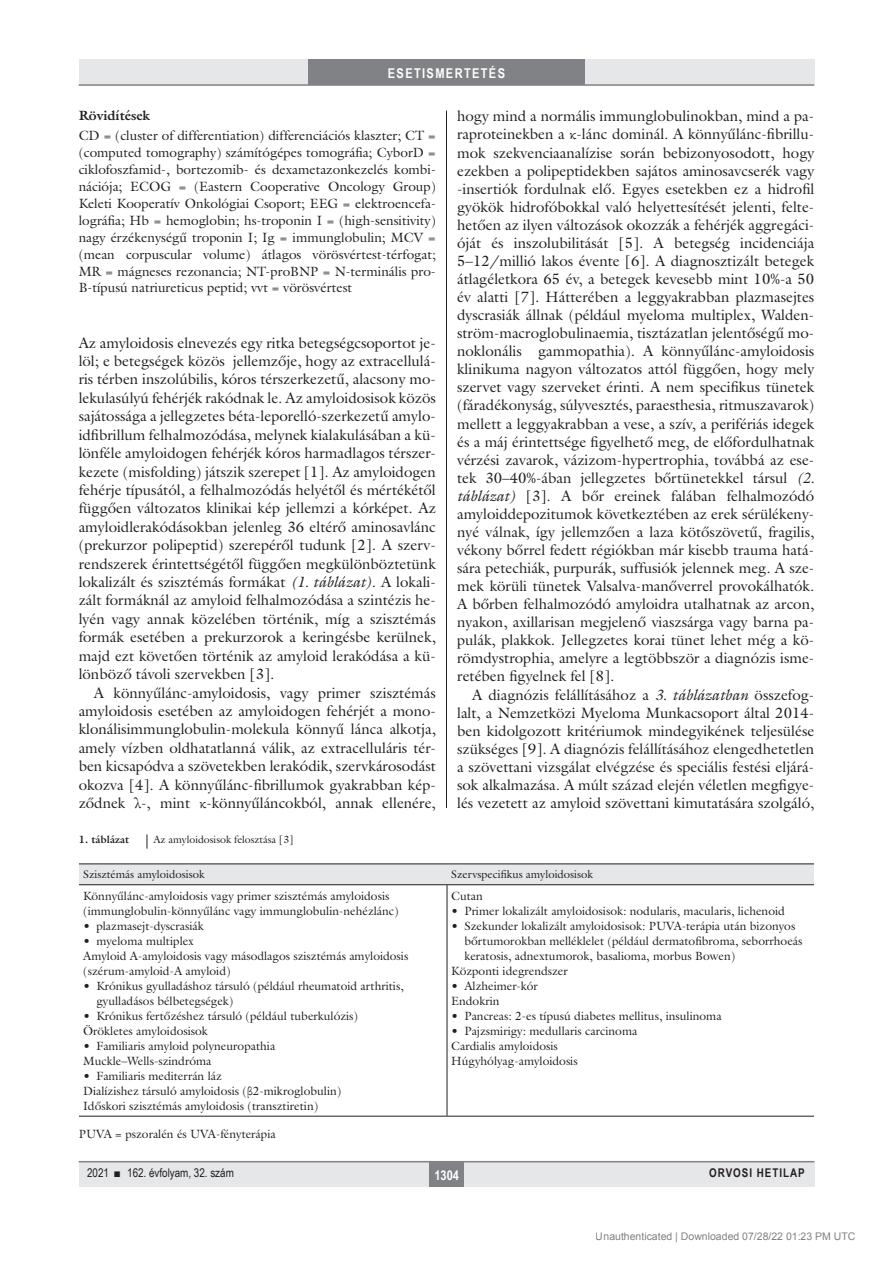
<style>
.page{position:relative;width:893px;height:1263px;background:#fff}
.page>*{position:absolute;margin:0;border:0;box-sizing:border-box;transform-origin:0 0}
.Body_Text{font:15px/18px "Galliard Reg";color:#231f20}
.Body_tompa{font:15px/18.5px "Galliard Reg";color:#231f20;text-align:justify}
.tompa_9_11{font:13.5px/17px "Galliard Reg";color:#231f20;text-align:justify}
.rovatcim_jo{font:700 13.5px "Arial Narrow";letter-spacing:.1em;color:#fff}
.roviditesek_cim{font:700 13.5px "Galliard Reg";color:#231f20}
.oldalszam{font:700 13.5px "Arial Narrow";color:#fff}
.tabla{font:12px/15px "Galliard Reg";color:#231f20}
.tompa_8_10{font:12px "Galliard Reg";color:#231f20}
.pagina{font:12px "Arial Narrow";color:#231f20}
.pagina-2{font:700 12px "Arial Narrow";letter-spacing:.08em;color:#231f20}
.tablafej{font:11.25px "Galliard Reg";color:#231f20}
.t1{font:10.5px "Arial";color:rgb(0 0 0/.5)}
.kepalairas2{font:10.5px "Galliard Reg";color:#231f20}
.kepalairas1{font:700 10.5px "Galliard Reg";color:#231f20}
.s1{font-style:italic}
.s2{font-family:"Garamond Premr Pro"}
</style>
<div class="page">
<div style="left:79px;top:1161px;width:735px;height:25px;background:#e6e7e9"></div>
<hr style="left:79px;top:1161px;width:735px;height:1px;background:#808285">
<div style="left:430px;top:1161px;width:34px;height:25px;background:#808285"></div>
<div style="left:79px;top:60px;width:735px;height:25px;background:#e6e7e9"></div>
<div style="left:308px;top:60px;width:277px;height:25px;background:#808285"></div>
<hr style="left:79px;top:84px;width:735px;height:2px;background:#808285">
<hr style="left:446px;top:111px;width:1px;height:1026px;background:#231f20">
<div style="left:79px;top:808px;width:736px;height:329px;background:#fff"></div>
<svg style="left:147px;top:834px;width:1px;height:15px"></svg>
<div style="left:79px;top:864px;width:735px;height:20px;background:#e6e7e9"></div>
<hr style="left:79px;top:1116px;width:368px;height:1px;background:#231f20">
<hr style="left:447px;top:1116px;width:367px;height:1px;background:#231f20">
<hr style="left:79px;top:863px;width:368px;height:1px;background:#231f20">
<hr style="left:447px;top:863px;width:367px;height:1px;background:#231f20">
<hr style="left:79px;top:884px;width:368px;height:1px;background:#231f20">
<hr style="left:447px;top:884px;width:367px;height:1px;background:#231f20">
<hr style="left:447px;top:885px;width:1px;height:231px;background:#231f20">
<p class="rovatcim_jo" style="left:388px;top:63px;width:119px">ESETISMERTETÉS</p>
<p class="roviditesek_cim" style="left:79px;top:107px;width:73px">Rövidítések</p>
<p class="tompa_9_11" style="left:79px;top:127px;width:359px">CD = (cluster of differentiation) differenciációs klaszter; CT = (computed tomography) számítógépes tomográfia; CyborD = ciklofoszfamid-, bortezomib- és dexametazonkezelés kombi&shy;nációja; ECOG = (Eastern Cooperative Oncology Group)<br>Keleti Kooperatív Onkológiai Csoport; EEG = elektroencefa&shy;lográfia; Hb = hemoglobin; hs-troponin I = (high-sensitivity) nagy érzékenységű troponin I; Ig = immunglobulin; MCV = (mean corpuscular volume) átlagos vörösvértest-térfogat; MR = mágneses rezonancia; NT-proBNP = N-terminális pro-B-típusú natriureticus peptid; vvt = vörösvértest</p>
<p class="Body_tompa" style="left:79px;top:333px;width:359px">Az amyloidosis elnevezés egy ritka betegségcsoportot je&shy;löl; e betegségek közös jellemzője, hogy az extracellulá&shy;ris térben inszolúbilis, kóros térszerkezetű, alacsony mo&shy;lekulasúlyú fehérjék rakódnak le. Az amyloidosisok közös sajátossága a jellegzetes béta-leporelló-szerkezetű amylo&shy;idfibrillum felhalmozódása, melynek kialakulásában a kü&shy;lönféle amyloidogen fehérjék kóros harmadlagos térszer&shy;kezete (misfolding) játszik szerepet [1]. Az amyloidogen fehérje típusától, a felhalmozódás helyétől és mértékétől függően változatos klinikai kép jellemzi a kórképet. Az amyloidlerakódásokban jelenleg 36 eltérő aminosavlánc (prekurzor polipeptid) szerepéről tudunk [2]. A szerv&shy;rendszerek érintettségétől függően megkülönböztetünk lokalizált és szisztémás formákat <span class="s1">(1. táblázat)</span>. A lokali&shy;zált formáknál az amyloid felhalmozódása a szintézis he&shy;lyén vagy annak közelében történik, míg a szisztémás formák esetében a prekurzorok a keringésbe kerülnek, majd ezt követően történik az amyloid lerakódása a kü&shy;lönböző távoli szervekben [3].</p>
<p class="Body_Text" style="left:79px;top:683px;width:359px;line-height:18.5px;text-indent:15px">A könnyűlánc-amyloidosis, vagy primer szisztémás amyloidosis esetében az amyloidogen fehérjét a mono&shy;klonálisimmunglobulin-molekula könnyű lánca alkotja, amely vízben oldhatatlanná válik, az extracelluláris tér&shy;ben kicsapódva a szövetekben lerakódik, szervkárosodást okozva [4]. A könnyűlánc-fibrillumok gyakrabban kép&shy;ződnek <span class="s2">λ</span>-, mint <span class="s2">κ</span>-könnyűláncokból, annak ellenére,</p>
<p class="Body_Text" style="left:457px;top:107px;width:359px">hogy mind a normális immunglobulinokban, mind a pa&shy;raproteinekben a <span class="s2">κ</span>-lánc dominál. A könnyűlánc-fibrillu&shy;mok szekvenciaanalízise során bebizonyosodott, hogy ezekben a polipeptidekben sajátos aminosavcserék vagy -insertiók fordulnak elő. Egyes esetekben ez a hidrofil gyökök hidrofóbokkal való helyettesítését jelenti, felte&shy;hetően az ilyen változások okozzák a fehérjék aggregáci&shy;óját és inszolubilitását [5]. A betegség incidenciája 5–12/millió lakos évente [6]. A diagnosztizált betegek átlagéletkora 65 év, a betegek kevesebb mint 10%-a 50 év alatti [7]. Hátterében a leggyakrabban plazmasejtes dyscrasiák állnak (például myeloma multiplex, Walden&shy;ström-macroglobulinaemia, tisztázatlan jelentőségű mo&shy;noklonális gammopathia). A könnyűlánc-amyloidosis klinikuma nagyon változatos attól függően, hogy mely szervet vagy szerveket érinti. A nem specifikus tünetek (fáradékonyság, súlyvesztés, paraesthesia, ritmuszavarok) mellett a leggyakrabban a vese, a szív, a perifériás idegek és a máj érintettsége figyelhető meg, de előfordulhatnak vérzési zavarok, vázizom-hypertrophia, továbbá az ese&shy;tek 30–40%-ában jellegzetes bőrtünetekkel társul <span class="s1">(2. táblázat)</span> [3]. A bőr ereinek falában felhalmozódó amyloiddepozitumok következtében az erek sérüléken - nyé válnak, így jellemzően a laza kötőszövetű, fragilis, vékony bőrrel fedett régiókban már kisebb trauma hatá&shy;sára petechiák, purpurák, suffusiók jelennek meg. A sze&shy;mek körüli tünetek Valsalva-manőverrel provokálhatók.<br>A bőrben felhalmozódó amyloidra utalhatnak az arcon, nyakon, axillarisan megjelenő viaszsárga vagy barna pa&shy;pulák, plakkok. Jellegzetes korai tünet lehet még a kö&shy;römdystrophia, amelyre a legtöbbször a diagnózis isme&shy;retében figyelnek fel [8].</p>
<p class="Body_Text" style="left:457px;top:685px;width:359px;text-align:justify;text-indent:15px">A diagnózis felállításához a <span class="s1">3. táblázatban</span> összefog&shy;lalt, a Nemzetközi Myeloma Munkacsoport által 2014- ben kidolgozott kritériumok mindegyikének teljesülése szükséges [9]. A diagnózis felállításához elengedhetetlen a szövettani vizsgálat elvégzése és speciális festési eljárá&shy;sok alkalmazása. A múlt század elején véletlen megfigye&shy;lés vezetett az amyloid szövettani kimutatására szolgáló,</p>
<p class="kepalairas1" style="left:79px;top:832px;width:52px">1. táblázat</p>
<p class="kepalairas2" style="left:153px;top:833px;width:142px">Az amyloidosisok felosztása [3]</p>
<p class="tablafej" style="left:83px;top:867px;width:123px">Szisztémás amyloidosisok</p>
<p class="tablafej" style="left:451px;top:867px;width:143px">Szervspecifikus amyloidosisok</p>
<p class="tabla" style="left:83px;top:888px;width:317px">Könnyűlánc-amyloidosis vagy primer szisztémás amyloidosis (immunglobulin-könnyűlánc vagy immunglobulin-nehézlánc)</p>
<p class="tabla" style="left:83px;top:918px;width:122px">• plazmasejt-dyscrasiák</p>
<p class="tabla" style="left:83px;top:933px;width:112px">• myeloma multiplex</p>
<p class="tabla" style="left:83px;top:948px;width:327px">Amyloid A-amyloidosis vagy másodlagos szisztémás amyloidosis (szérum-amyloid-A amyloid)</p>
<p class="tabla" style="left:96px;top:978px;width:309px;text-indent:-13px">• Krónikus gyulladáshoz társuló (például rheumatoid arthritis, gyulladásos bélbetegségek)</p>
<p class="tabla" style="left:83px;top:1008px;width:276px">• Krónikus fertőzéshez társuló (például tuberkulózis)</p>
<p class="tabla" style="left:83px;top:1023px;width:126px">Örökletes amyloidosisok</p>
<p class="tabla" style="left:83px;top:1038px;width:194px">• Familiaris amyloid polyneuropathia</p>
<p class="tabla" style="left:83px;top:1053px;width:130px">Muckle–Wells-szindróma</p>
<p class="tabla" style="left:83px;top:1068px;width:140px">• Familiaris mediterrán láz</p>
<p class="tabla" style="left:83px;top:1083px;width:260px">Dialízishez társuló amyloidosis (<span class="s2">β</span>2-mikroglobulin)</p>
<p class="tabla" style="left:83px;top:1098px;width:237px">Időskori szisztémás amyloidosis (transztiretin)</p>
<p class="tabla" style="left:451px;top:888px;width:33px">Cutan</p>
<p class="tabla" style="left:451px;top:903px;width:335px">• Primer lokalizált amyloidosisok: nodularis, macularis, lichenoid</p>
<p class="tabla" style="left:464px;top:918px;width:339px;text-indent:-13px">• Szekunder lokalizált amyloidosisok: PUVA-terápia után bizonyos bőrtumorokban melléklelet (például dermatofibroma, seborrhoeás keratosis, adnextumorok, basalioma, morbus Bowen)</p>
<p class="tabla" style="left:451px;top:963px;width:118px">Központi idegrendszer</p>
<p class="tabla" style="left:451px;top:978px;width:88px">• Alzheimer-kór</p>
<p class="tabla" style="left:451px;top:993px;width:50px">Endokrin</p>
<p class="tabla" style="left:451px;top:1008px;width:272px">• Pancreas: 2-es típusú diabetes mellitus, insulinoma</p>
<p class="tabla" style="left:451px;top:1023px;width:188px">• Pajzsmirigy: medullaris carcinoma</p>
<p class="tabla" style="left:451px;top:1038px;width:108px">Cardialis amyloidosis</p>
<p class="tabla" style="left:451px;top:1053px;width:128px">Húgyhólyag-amyloidosis</p>
<p class="tompa_8_10" style="left:79px;top:1126px;width:198px">PUVA = pszoralén és UVA-fényterápia</p>
<p class="pagina" style="left:87px;top:1164px;width:148px">2021 ■ 162. évfolyam, 32. szám</p>
<p class="oldalszam" style="left:434px;top:1165px;width:26px">1304</p>
<p class="pagina-2" style="left:709px;top:1164px;width:97px">ORVOSI HETILAP</p>
<p class="t1" style="left:596px;top:1231px;width:261px">Unauthenticated | Downloaded 07/28/22 01:23 PM UTC</p>
</div>
